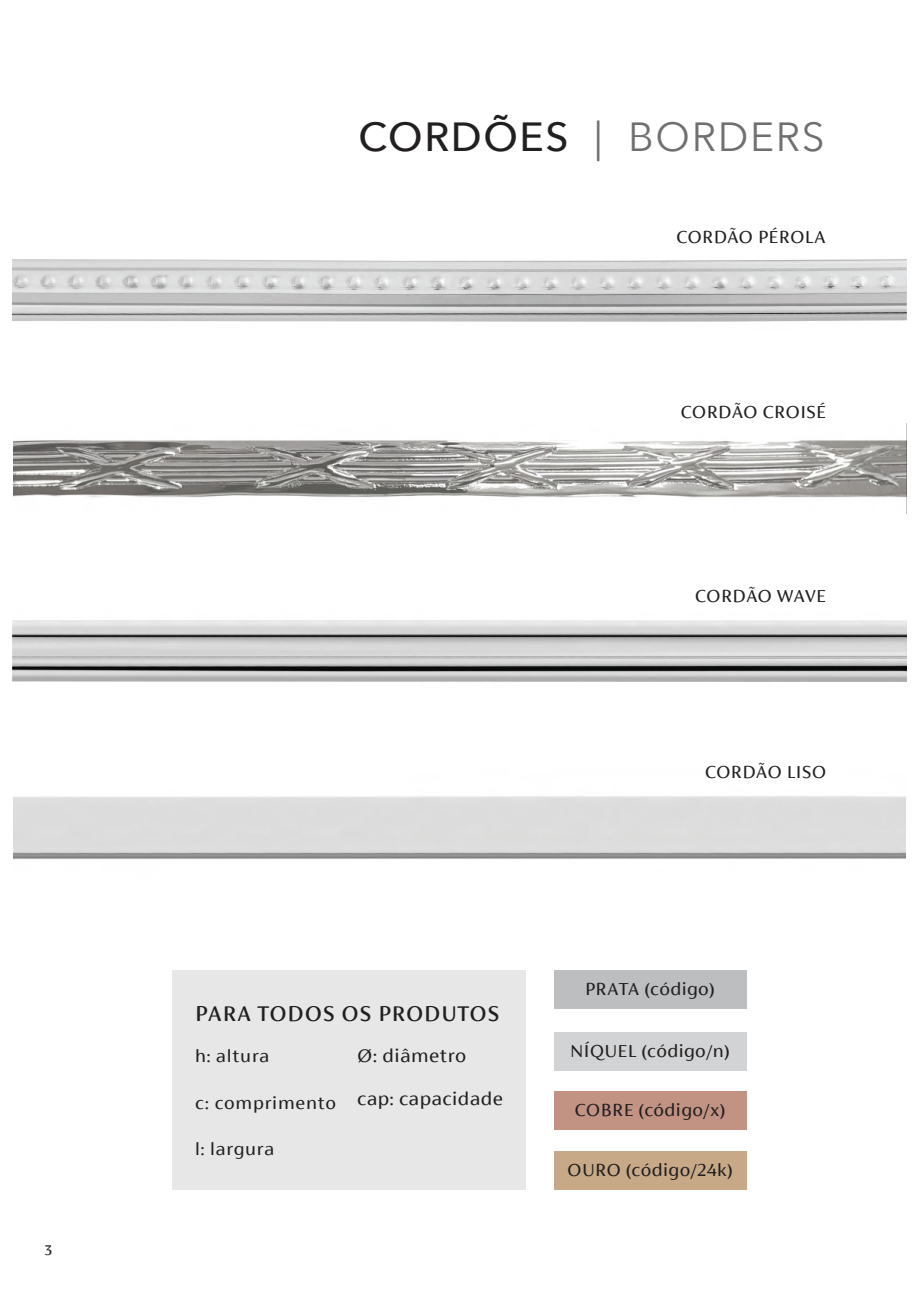
<style>
.page{position:relative;width:919px;height:1289px;background:#fff}
.page>*{position:absolute;margin:0;border:0;box-sizing:border-box;transform-origin:0 0}
.t1{font:40.65px "Avenir Next";letter-spacing:.04em;color:#6e6f71}
.t2{font:500 23.4px "FS Siena";letter-spacing:.04em;color:#221f20}
.t3{font:20.55px/43.7px "FS Siena";letter-spacing:.025em;color:#221f20}
.t4{font:19.65px "FS Siena";letter-spacing:.02em;color:#221f20}
.t5{font:19.5px "FS Siena";letter-spacing:.04em;color:#221f20}
.t6{font:500 15.45px "FS Siena";color:#221f20}
.s1{font-weight:500;color:#221f20}
</style>
<div class="page">
<img style="left:13px;top:259px;width:893px;height:63px">
<img style="left:13px;top:620px;width:893px;height:62px">
<div style="left:554px;top:970px;width:192px;height:38px;background:#bcbec0"></div>
<div style="left:554px;top:1032px;width:192px;height:38px;background:#d2d3d4"></div>
<div style="left:554px;top:1151px;width:192px;height:38px;background:#c7a987"></div>
<div style="left:554px;top:1091px;width:192px;height:38px;background:#c29283"></div>
<div style="left:173px;top:970px;width:353px;height:219px;background:#e7e7e8"></div>
<img style="left:13px;top:440px;width:893px;height:58px">
<p class="t6" style="left:45px;top:1241px;width:9px">3</p>
<h1 class="t1" style="left:358px;top:103px;width:468px"><span class="s1">CORDÕES</span> | BORDERS</h1>
<p class="t4" style="left:676px;top:226px;width:151px">CORDÃO PÉROLA</p>
<p class="t4" style="left:680px;top:401px;width:147px">CORDÃO CROISÉ</p>
<p class="t4" style="left:695px;top:586px;width:133px">CORDÃO WAVE</p>
<p class="t4" style="left:704px;top:761px;width:123px">CORDÃO LISO</p>
<p class="t2" style="left:195px;top:1000px;width:306px">PARA TODOS OS PRODUTOS</p>
<p class="t5" style="left:195px;top:1045px;width:75px">h: altura</p>
<p class="t5" style="left:195px;top:1092px;width:142px">c: comprimento</p>
<p class="t5" style="left:195px;top:1138px;width:80px">l: largura</p>
<p class="t3" style="left:357px;top:1033px;width:147px">Ø: diâmetro cap: capacidade</p>
<p class="t4" style="left:585px;top:978px;width:131px">PRATA (código)</p>
<p class="t4" style="left:570px;top:1040px;width:161px">NÍQUEL (código/n)</p>
<p class="t4" style="left:574px;top:1099px;width:152px">COBRE (código/x)</p>
<p class="t4" style="left:567px;top:1159px;width:167px">OURO (código/24k)</p>
</div>
